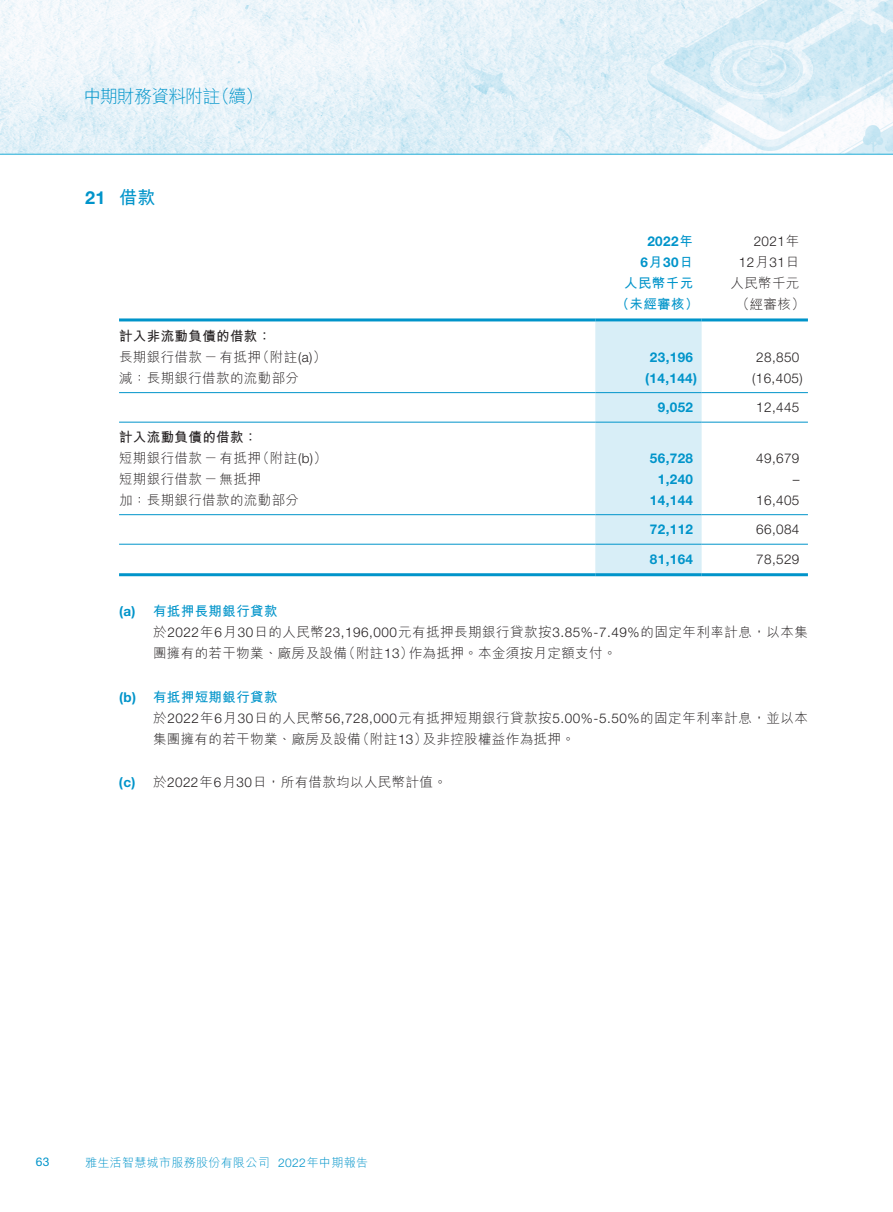
<style>
.page{position:relative;width:893px;height:1212px;background:#fff}
.page>*{position:absolute;margin:0;border:0;box-sizing:border-box;transform-origin:0 0}
.t1{font:300 18px "M Hei HK";letter-spacing:-.055em;color:#0094ca}
.t2{font:700 18px "M Hei HK";color:#0094ca}
.t3{font:700 18px "Helvetica Neue LT Std";color:#0094ca}
.t4{font:300 13.5px/21px "M Hei HK";letter-spacing:.03em;color:#231f20}
.t5{font:700 13.5px/21px "Helvetica Neue LT Std";letter-spacing:.03em;color:#0094ca;text-align:center}
.t6{font:300 13.5px/21px "Helvetica Neue LT Std";letter-spacing:.03em;color:#231f20;text-align:right}
.t7{font:700 13.5px "M Hei HK";letter-spacing:.03em;color:#0094ca}
.t8{font:700 13.5px "M Hei HK";letter-spacing:.03em;color:#231f20}
.t9{font:300 12px "M Hei HK";letter-spacing:.03em;color:#0094ca}
.t10{font:12px "Helvetica Neue LT Std";color:#0094ca}
.s1{font-family:"Helvetica Neue LT Std"}
.s2{font-family:"M Hei HK"}
</style>
<div class="page">
<img style="left:0;top:0;width:893px;height:577px">
<div style="left:595px;top:321px;width:107px;height:252px;background:#d8eef7"></div>
<hr style="left:119px;top:318px;width:476px;height:3px;background:#0094ca">
<hr style="left:595px;top:318px;width:107px;height:3px;background:#0094ca">
<hr style="left:702px;top:318px;width:106px;height:3px;background:#0094ca">
<hr style="left:119px;top:392px;width:476px;height:1px;background:#0094ca">
<hr style="left:595px;top:392px;width:107px;height:1px;background:#0094ca">
<hr style="left:702px;top:392px;width:106px;height:1px;background:#0094ca">
<hr style="left:119px;top:422px;width:476px;height:1px;background:#0094ca">
<hr style="left:595px;top:422px;width:107px;height:1px;background:#0094ca">
<hr style="left:702px;top:422px;width:106px;height:1px;background:#0094ca">
<hr style="left:119px;top:514px;width:476px;height:1px;background:#0094ca">
<hr style="left:595px;top:514px;width:107px;height:1px;background:#0094ca">
<hr style="left:702px;top:514px;width:106px;height:1px;background:#0094ca">
<hr style="left:119px;top:544px;width:476px;height:1px;background:#0094ca">
<hr style="left:595px;top:544px;width:107px;height:1px;background:#0094ca">
<hr style="left:702px;top:544px;width:106px;height:1px;background:#0094ca">
<hr style="left:119px;top:573px;width:476px;height:3px;background:#0094ca">
<hr style="left:595px;top:573px;width:107px;height:3px;background:#0094ca">
<hr style="left:702px;top:573px;width:106px;height:3px;background:#0094ca">
<h1 class="t1" style="left:212px;top:87px;width:52px">（續(</h1>
<h1 class="t1" style="left:84px;top:87px;width:138px">中期財務資料附註</h1>
<h1 class="t3" style="left:85px;top:187px;width:22px">21</h1>
<h1 class="t2" style="left:119px;top:184px;width:38px">借款</h1>
<p class="t8" style="left:119px;top:326px;width:154px">計入非流動負債的借款：</p>
<p class="t4" style="left:256px;top:346px;width:72px">（附註 (<span class="s1">(a(</span></p>
<p class="t4" style="left:119px;top:346px;width:143px">長期銀行借款－有抵押</p>
<p class="t4" style="left:119px;top:367px;width:182px">減：長期銀行借款的流動部分</p>
<p class="t8" style="left:119px;top:427px;width:140px">計入流動負債的借款：</p>
<p class="t4" style="left:256px;top:447px;width:72px">（附註 <span class="s1">b(</span> (<span class="s1">(</span></p>
<p class="t4" style="left:119px;top:447px;width:143px">短期銀行借款－有抵押</p>
<p class="t4" style="left:119px;top:468px;width:143px">短期銀行借款－無抵押</p>
<p class="t4" style="left:119px;top:489px;width:182px">加：長期銀行借款的流動部分</p>
<p class="t5" style="left:119px;top:601px;width:18px">a( )</p>
<p class="t7" style="left:153px;top:601px;width:126px">有抵押長期銀行貸款</p>
<p class="t5" style="left:640px;top:230px;width:54px">2022<span class="s2">年<br></span>6<span class="s2">月</span>30<span class="s2">日</span></p>
<p class="t6" style="left:739px;top:230px;width:62px">2021<span class="s2">年<br></span>12<span class="s2">月</span>31<span class="s2">日</span></p>
<p class="t4" style="left:730px;top:272px;width:71px">人民幣千元</p>
<p class="t7" style="left:624px;top:273px;width:71px">人民幣千元</p>
<p class="t7" style="left:616px;top:294px;width:84px">（未經審核）</p>
<p class="t4" style="left:736px;top:293px;width:70px">（經審核(</p>
<p class="t5" style="left:650px;top:346px;width:45px">23,196</p>
<p class="t6" style="left:756px;top:346px;width:45px">28,850</p>
<p class="t5" style="left:645px;top:367px;width:53px">)14,144(</p>
<p class="t6" style="left:752px;top:367px;width:52px">)16,405(</p>
<p class="t5" style="left:658px;top:397px;width:37px">9,052</p>
<p class="t6" style="left:756px;top:397px;width:45px">12,445</p>
<p class="t5" style="left:650px;top:447px;width:45px">56,728</p>
<p class="t6" style="left:756px;top:447px;width:45px">49,679</p>
<p class="t5" style="left:658px;top:468px;width:37px">1,240</p>
<p class="t6" style="left:793px;top:468px;width:8px">–</p>
<p class="t5" style="left:650px;top:489px;width:45px">14,144</p>
<p class="t6" style="left:756px;top:489px;width:45px">16,405</p>
<p class="t5" style="left:650px;top:519px;width:45px">72,112</p>
<p class="t6" style="left:756px;top:519px;width:45px">66,084</p>
<p class="t5" style="left:650px;top:548px;width:45px">81,164</p>
<p class="t6" style="left:756px;top:548px;width:45px">78,529</p>
<p class="t5" style="left:119px;top:686px;width:18px">b( )</p>
<p class="t5" style="left:119px;top:772px;width:18px">c( )</p>
<p class="t4" style="left:409px;top:622px;width:401px;text-indent:-256px">於<span class="s1">2022</span>年<span class="s1">6</span>月<span class="s1">30</span>日的人民幣<span class="s1">23,196,000</span>元有抵押長期銀行貸款按<span class="s1">3.85%-7.49%</span>的固定年利率計息，以本集作為抵押。本金須按月定額支付。</p>
<p class="t4" style="left:153px;top:643px;width:195px">團擁有的若干物業、廠房及設備</p>
<p class="t7" style="left:153px;top:687px;width:126px">有抵押短期銀行貸款</p>
<p class="t4" style="left:342px;top:643px;width:73px">（附註<span class="s1">13</span>）</p>
<p class="t4" style="left:423px;top:707px;width:387px;text-indent:-269px">於<span class="s1">2022</span>年<span class="s1">6</span>月<span class="s1">30</span>日的人民幣<span class="s1">56,728,000</span>元有抵押短期銀行貸款按<span class="s1">5.00%-5.50%</span>的固定年利率計息，並以本及非控股權益作為抵押。</p>
<p class="t4" style="left:153px;top:728px;width:209px">集團擁有的若干物業、廠房及設備</p>
<p class="t4" style="left:153px;top:772px;width:295px">於<span class="s1">2022</span>年<span class="s1">6</span>月<span class="s1">30</span>日，所有借款均以人民幣計值。</p>
<p class="t4" style="left:356px;top:728px;width:73px">（附註<span class="s1">13</span>）</p>
<p class="t10" style="left:36px;top:1155px;width:15px">63</p>
<p class="t9" style="left:85px;top:1156px;width:186px">雅生活智慧城市服務股份有限公司</p>
<p class="t9" style="left:278px;top:1156px;width:91px"><span class="s1">2022</span>年中期報告</p>
</div>
